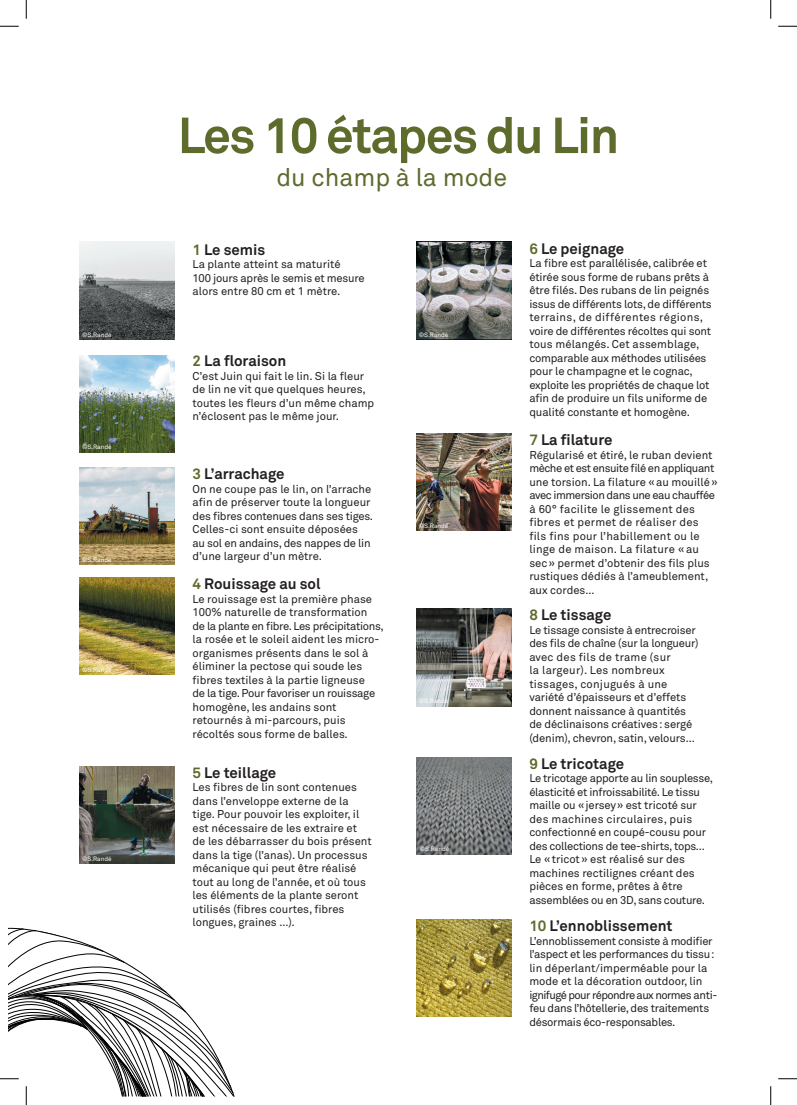
<style>
.page{position:relative;width:797px;height:1105px;background:#fff}
.page>*{position:absolute;margin:0;border:0;box-sizing:border-box;transform-origin:0 0}
.t1{font:700 50px "Akkurat Pro";letter-spacing:-.03em;color:#5d6c2d}
.t2{font:25px "Akkurat Pro";color:#5d6c2d}
.t3{font:700 15px "Akkurat Pro";color:#231f20}
.t4{font:11.25px/13.5px "Akkurat Pro";letter-spacing:-.005em;color:#231f20}
.t5{font:11.25px/13.5px "Akkurat Pro";letter-spacing:-.025em;color:#231f20}
.t6{font:6.25px "Akkurat Pro";color:#fff}
.s1{color:#5d6c2d}
</style>
<div class="page">
<img style="left:79px;top:242px;width:96px;height:97px">
<img style="left:79px;top:355px;width:96px;height:97px">
<img style="left:79px;top:468px;width:96px;height:97px">
<img style="left:416px;top:242px;width:95px;height:97px">
<img style="left:416px;top:433px;width:95px;height:98px">
<img style="left:416px;top:609px;width:95px;height:97px">
<img style="left:416px;top:757px;width:95px;height:97px">
<img style="left:416px;top:919px;width:95px;height:98px">
<img style="left:79px;top:577px;width:96px;height:98px">
<img style="left:79px;top:766px;width:96px;height:97px">
<svg style="left:0;top:25px;width:19px;height:2px"></svg>
<svg style="left:778px;top:25px;width:19px;height:2px"></svg>
<svg style="left:778px;top:1078px;width:19px;height:1px"></svg>
<svg style="left:25px;top:0;width:2px;height:19px"></svg>
<svg style="left:0;top:927px;width:235px;height:178px"></svg>
<svg style="left:770px;top:0;width:1px;height:19px"></svg>
<svg style="left:770px;top:1086px;width:1px;height:19px"></svg>
<p class="t6" style="left:82px;top:331px;width:31px">©S.Randé</p>
<p class="t6" style="left:82px;top:444px;width:31px">©S.Randé</p>
<p class="t6" style="left:82px;top:556px;width:31px">©S.Randé</p>
<p class="t6" style="left:82px;top:666px;width:31px">©S.Randé</p>
<p class="t6" style="left:82px;top:855px;width:31px">©S.Randé</p>
<h1 class="t1" style="left:178px;top:104px;width:443px">Les 10 étapes du Lin</h1>
<h2 class="t2" style="left:276px;top:163px;width:232px">du champ à la mode</h2>
<h3 class="t3" style="left:192px;top:240px;width:74px"><span class="s1">1</span> Le semis</h3>
<p class="t4" style="left:192px;top:258px;width:173px">La plante atteint sa maturité<br>100 jours après le semis et mesure alors entre 80 cm et 1 mètre.</p>
<h3 class="t3" style="left:192px;top:351px;width:95px"><span class="s1">2</span> La floraison</h3>
<p class="t4" style="left:192px;top:369px;width:183px">C’est Juin qui fait le lin. Si la fleur de lin ne vit que quelques heures, toutes les fleurs d’un même champ n’éclosent pas le même jour.</p>
<h3 class="t3" style="left:192px;top:465px;width:93px"><span class="s1">3</span> L’arrachage</h3>
<p class="t4" style="left:192px;top:482px;width:182px">On ne coupe pas le lin, on l’arrache afin de préserver toute la longueur des fibres contenues dans ses tiges.<br>Celles-ci sont ensuite déposées au sol en andains, des nappes de lin d’une largeur d’un mètre.</p>
<h3 class="t3" style="left:192px;top:574px;width:130px"><span class="s1">4</span> Rouissage au sol</h3>
<p class="t4" style="left:192px;top:592px;width:193px">Le rouissage est la première phase 100% naturelle de transformation<br>de la plante en fibre. Les précipitations, la rosée et le soleil aident les micro&shy;organismes présents dans le sol à éliminer la pectose qui soude les fibres textiles à la partie ligneuse<br>de la tige. Pour favoriser un rouissage homogène, les andains sont retournés à mi-parcours, puis récoltés sous forme de balles.</p>
<h3 class="t3" style="left:192px;top:763px;width:85px"><span class="s1">5</span> Le teillage</h3>
<p class="t4" style="left:192px;top:781px;width:181px">Les fibres de lin sont contenues dans l’enveloppe externe de la tige. Pour pouvoir les exploiter, il est nécessaire de les extraire et de les débarrasser du bois présent dans la tige (l’anas). Un processus mécanique qui peut être réalisé tout au long de l’année, et où tous les éléments de la plante seront utilisés (fibres courtes, fibres longues, graines …).</p>
<p class="t6" style="left:419px;top:331px;width:31px">©S.Randé</p>
<p class="t6" style="left:419px;top:522px;width:31px">©S.Randé</p>
<p class="t6" style="left:419px;top:697px;width:31px">©S.Randé</p>
<p class="t6" style="left:420px;top:846px;width:31px">©S.Randé</p>
<h3 class="t3" style="left:529px;top:239px;width:96px"><span class="s1">6</span> Le peignage</h3>
<p class="t4" style="left:529px;top:257px;width:184px">La fibre est parallélisée, calibrée et étirée sous forme de rubans prêts à être filés. Des rubans de lin peignés issus de différents lots, de différents terrains, de différentes régions, voire de différentes récoltes qui sont tous mélangés. Cet assemblage, comparable aux méthodes utilisées pour le champagne et le cognac, exploite les propriétés de chaque lot afin de produire un fils uniforme de qualité constante et homogène.</p>
<h3 class="t3" style="left:529px;top:430px;width:85px"><span class="s1">7</span> La filature</h3>
<p class="t4" style="left:529px;top:448px;width:190px">Régularisé et étiré, le ruban devient mèche et est ensuite filé en appliquant une torsion. La filature «au mouillé» avec immersion dans une eau chauffée à 60° facilite le glissement des fibres et permet de réaliser des fils fins pour l’habillement ou le linge de maison. La filature « au sec» permet d’obtenir des fils plus rustiques dédiés à l’ameublement, aux cordes…</p>
<h3 class="t3" style="left:529px;top:606px;width:84px"><span class="s1">8</span> Le tissage</h3>
<p class="t4" style="left:529px;top:624px;width:171px">Le tissage consiste à entrecroiser des fils de chaîne (sur la longueur) avec des fils de trame (sur<br>la largeur). Les nombreux tissages, conjugués à une variété d’épaisseurs et d’effets donnent naissance à quantités de déclinaisons créatives: sergé (denim), chevron, satin, velours…</p>
<h3 class="t3" style="left:529px;top:754px;width:96px"><span class="s1">9</span> Le tricotage</h3>
<p class="t4" style="left:529px;top:772px;width:185px">Le tricotage apporte au lin souplesse, élasticité et infroissabilité. Le tissu maille ou «jersey» est tricoté sur des machines circulaires, puis confectionné en coupé-cousu pour des collections de tee-shirts, tops… Le «tricot» est réalisé sur des machines rectilignes créant des pièces en forme, prêtes à être assemblées ou en 3D, sans couture.</p>
<h3 class="t3" style="left:529px;top:916px;width:145px"><span class="s1">10</span> L’ennoblissement</h3>
<p class="t5" style="left:529px;top:934px;width:190px">L’ennoblissement consiste à modifier l’aspect et les performances du tissu: lin déperlant/imperméable pour la mode et la décoration outdoor, lin ignifugé pour répondre aux normes anti&shy;feu dans l’hôtellerie, des traitements désormais éco-responsables.</p>
</div>
